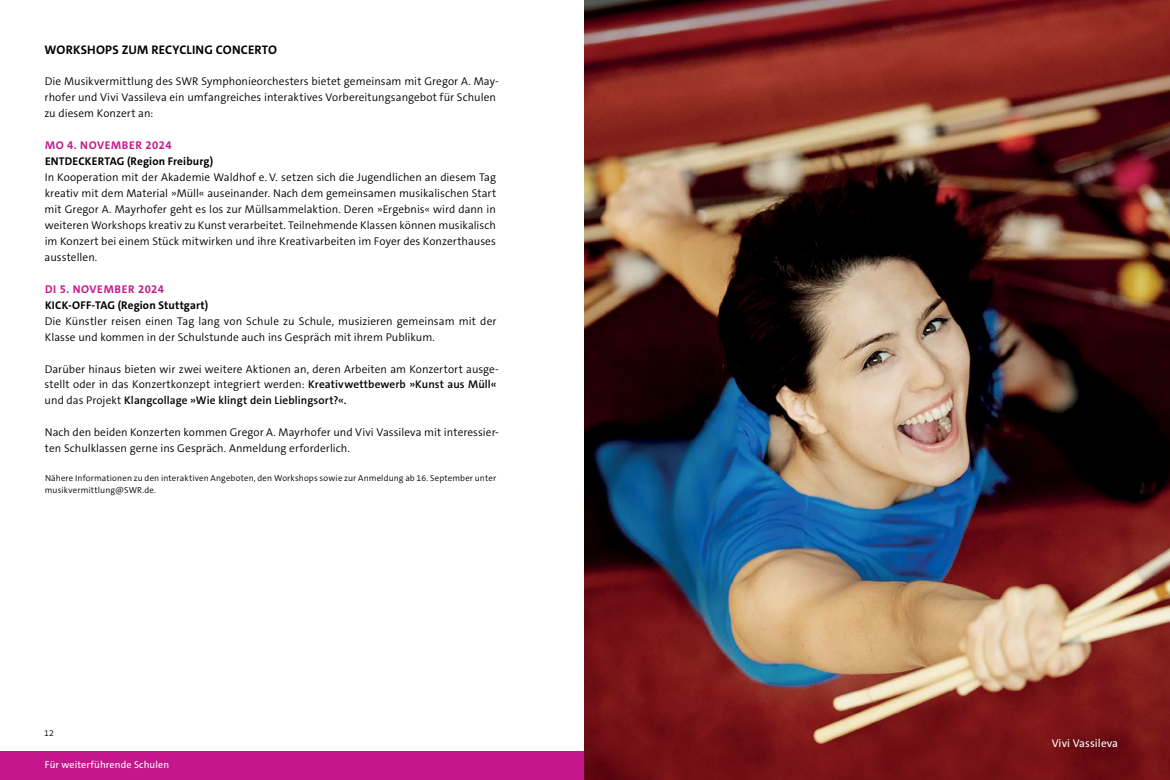
<style>
.page{position:relative;width:1170px;height:780px;background:#fff}
.page>*{position:absolute;margin:0;border:0;box-sizing:border-box;transform-origin:0 0}
.t1{font:700 12.5px "The Sans C5";letter-spacing:.015em;color:#000}
.t2{font:300 11.25px/16px "The Sans C5";letter-spacing:.005em;color:#000}
.t3{font:700 11.25px "The Sans C5";letter-spacing:.015em;color:#000}
.t4{font:700 11.25px "The Sans C5";letter-spacing:.06em;color:#c6168d}
.t5{font:11.25px "The Sans C5";letter-spacing:.01em;color:#fff}
.t6{font:10px "The Sans C5";letter-spacing:.015em;color:#fff}
.t7{font:300 8.75px/12.5px "The Sans C5";letter-spacing:.015em;color:#000}
.s1{font-weight:600}
</style>
<div class="page">
<div style="left:0;top:751px;width:585px;height:29px;background:#c6168d"></div>
<img style="left:585px;top:0;width:584px;height:780px">
<p class="t1" style="left:45px;top:41px;width:234px">WORKSHOPS ZUM RECYCLING CONCERTO</p>
<p class="t2" style="left:44px;top:74px;width:456px">Die Musikvermittlung des SWR Symphonieorchesters bietet gemeinsam mit Gregor A. May&shy;rhofer und Vivi Vassileva ein umfangreiches interaktives Vorbereitungsangebot für Schulen zu diesem Konzert an:</p>
<p class="t4" style="left:45px;top:138px;width:128px">MO 4. NOVEMBER 2024</p>
<p class="t3" style="left:45px;top:154px;width:170px">ENTDECKERTAG (Region Freiburg)</p>
<p class="t2" style="left:45px;top:169px;width:453px;text-align:justify">In Kooperation mit der Akademie Waldhof e. V. setzen sich die Jugendlichen an diesem Tag kreativ mit dem Material »Müll« auseinander. Nach dem gemeinsamen musikalischen Start mit Gregor A. Mayrhofer geht es los zur Müllsammelaktion. Deren »Ergebnis« wird dann in weiteren Workshops kreativ zu Kunst verarbeitet. Teilnehmende Klassen können musikalisch im Konzert bei einem Stück mitwirken und ihre Kreativarbeiten im Foyer des Konzerthauses ausstellen.</p>
<p class="t4" style="left:45px;top:282px;width:120px">DI 5. NOVEMBER 2024</p>
<p class="t3" style="left:45px;top:298px;width:165px">KICK-OFF-TAG (Region Stuttgart)</p>
<p class="t2" style="left:45px;top:313px;width:453px">Die Künstler reisen einen Tag lang von Schule zu Schule, musizieren gemeinsam mit der<br>Klasse und kommen in der Schulstunde auch ins Gespräch mit ihrem Publikum.</p>
<p class="t2" style="left:44px;top:361px;width:456px">Darüber hinaus bieten wir zwei weitere Aktionen an, deren Arbeiten am Konzertort ausge&shy;stellt oder in das Konzertkonzept integriert werden: <span class="s1">Kreativwettbewerb »Kunst aus Müll« </span>und das Projekt <span class="s1">Klangcollage »Wie klingt dein Lieblingsort?«.</span></p>
<p class="t2" style="left:45px;top:424px;width:455px">Nach den beiden Konzerten kommen Gregor A. Mayrhofer und Vivi Vassileva mit interessier&shy;ten Schulklassen gerne ins Gespräch. Anmeldung erforderlich.</p>
<p class="t7" style="left:45px;top:471px;width:453px">Nähere Informationen zu den interaktiven Angeboten, den Workshops sowie zur Anmeldung ab 16. September unter musikvermittlung@SWR.de.</p>
<p class="t7" style="left:44px;top:726px;width:11px">12</p>
<p class="t6" style="left:45px;top:758px;width:126px">Für weiterführende Schulen</p>
<p class="t5" style="left:1051px;top:735px;width:68px">Vivi Vassileva</p>
</div>
